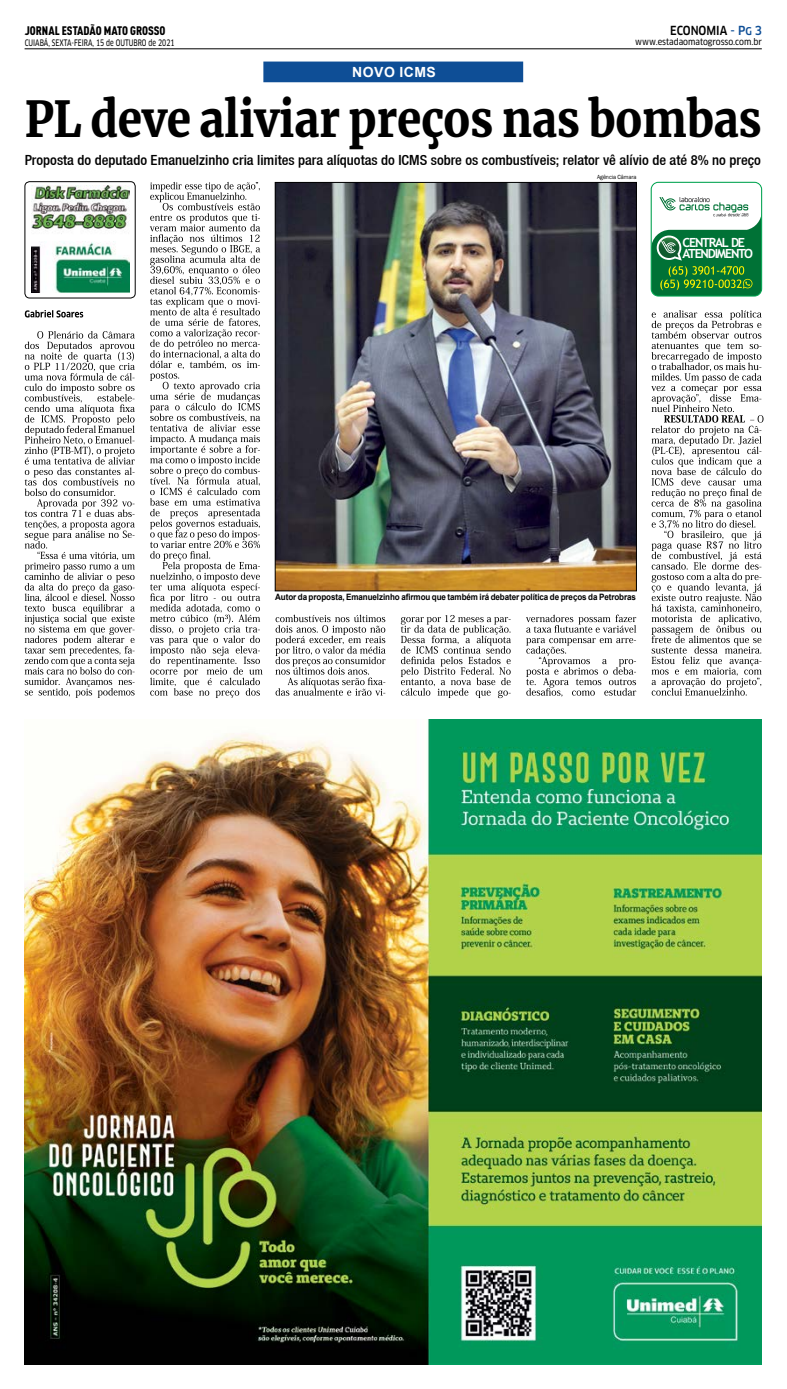
<style>
.page{position:relative;width:787px;height:1389px;background:#fff}
.page>*{position:absolute;margin:0;border:0;box-sizing:border-box;transform-origin:0 0}
.t1{font:700 49px "Merriweather";letter-spacing:-.01em;color:#000;scale:.9 1}
.t2{font:500 condensed 14px "Helvetica Neue";color:#000;scale:1.04 1}
.t3{font:700 14px "Arial";letter-spacing:.035em;color:#fff}
.t4{font:700 12.69px/11px "Trebuchet MS";letter-spacing:-.1em;color:#fff}
.t5{font:12.25px "DIN Cond Black Alternate";color:#000}
.t6{font:500 condensed 12.25px "Clan OT";color:#000;scale:.95 1}
.t7{font:700 8.75px "Arial";letter-spacing:-.01em;color:#000;scale:.92 1}
.t8{font:8.75px "Clan OT Narrow News";color:#000;scale:.8 1}
.t9{font:8.75px "Clan OT Narrow News";color:#000}
.t10{font:6.12px "Franklin Gothic";letter-spacing:-.01em;color:#000;scale:.95 1}
.s1{color:#0e4e96}
.s2{font-size:10.5px;color:#0e4e96}
</style>
<div class="page">
<hr style="left:25px;top:49px;width:736px;height:1px;background:#000">
<div style="left:264px;top:62px;width:258px;height:20px;background:#0e4e96"></div>
<svg style="left:25px;top:331px;width:110px;height:367px"></svg>
<svg style="left:25px;top:310px;width:58px;height:8px"></svg>
<svg style="left:150px;top:182px;width:112px;height:516px"></svg>
<img style="left:31px;top:185px;width:98px;height:108px">
<div style="left:25px;top:181px;width:110px;height:117px;border:1px solid #000;border-radius:5px"></div>
<div style="left:651px;top:182px;width:110px;height:114px;background:#007236;border-radius:7px"></div>
<div style="left:650px;top:182px;width:111px;height:114px;border:1px solid #00a651;border-radius:7px"></div>
<svg style="left:651px;top:182px;width:110px;height:108px"></svg>
<svg style="left:275px;top:615px;width:110px;height:81px"></svg>
<svg style="left:400px;top:615px;width:110px;height:83px"></svg>
<svg style="left:526px;top:615px;width:110px;height:82px"></svg>
<svg style="left:651px;top:310px;width:112px;height:386px"></svg>
<img style="left:24px;top:719px;width:737px;height:645px">
<img style="left:277px;top:184px;width:357px;height:405px">
<div style="left:275px;top:182px;width:361px;height:409px;border:1px solid #000"></div>
<p class="t5" style="left:25px;top:23px;width:142px">JORNAL ESTADÃO MATO GROSSO</p>
<p class="t8" style="left:25px;top:37px;width:189px">CUIABÁ, SEXTA-FEIRA, 15 de OUTUBRO de 2021</p>
<p class="t6" style="left:670px;top:23px;width:98px">ECONOMIA <span class="s1">- P</span><span class="s2">G</span> <span class="s1">3</span></p>
<p class="t9" style="left:635px;top:37px;width:128px">www.estadaomatogrosso.com.br</p>
<p class="t3" style="left:352px;top:63px;width:85px">NOVO ICMS</p>
<h1 class="t1" style="left:25px;top:88px;width:820px">PL deve aliviar preços nas bombas</h1>
<p class="t2" style="left:25px;top:152px;width:709px">Proposta do deputado Emanuelzinho cria limites para alíquotas do ICMS sobre os combustíveis; relator vê alívio de até 8% no preço</p>
<p class="t10" style="left:597px;top:173px;width:43px">Agência Câmara</p>
<p class="t4" style="left:682px;top:237px;width:72px">CENTRAL DE<br>ATENDIMENTO</p>
<p class="t7" style="left:275px;top:591px;width:393px">Autor da proposta, Emanuelzinho afirmou que também irá debater política de preços da Petrobras</p>
</div>
